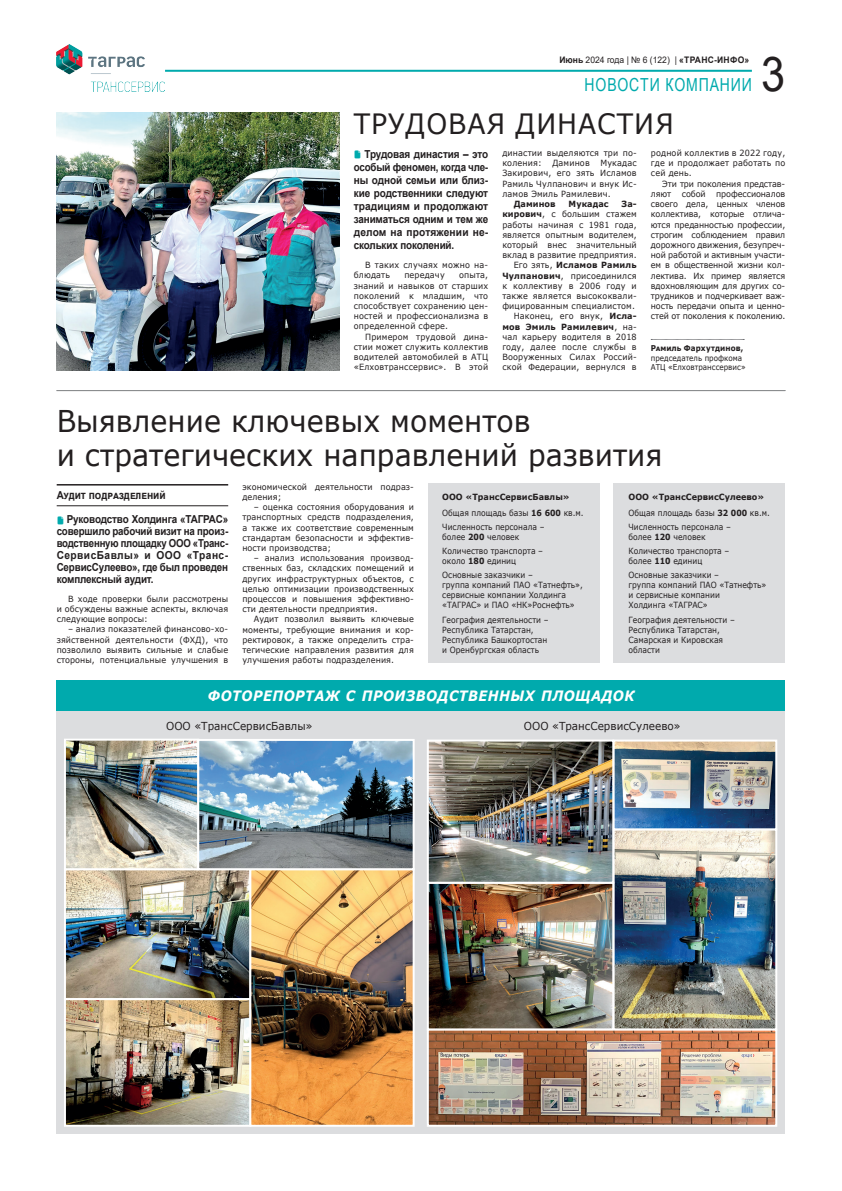
<style>
.page{position:relative;width:842px;height:1191px;background:#fff}
.page>*{position:absolute;margin:0;border:0;box-sizing:border-box;transform-origin:0 0}
.t1{font:48px "Arial";color:#231f20;scale:.9 1}
.t2{font:30px/34px "Verdana";color:#231f20;scale:.95 1}
.t3{font:28px "Verdana";letter-spacing:.035em;color:#231f20;scale:.95 1}
.t4{font:18px "Arial Narrow";letter-spacing:.05em;color:#00aaad;scale:.95 1}
.t5{font:italic 700 14.3px "Verdana";letter-spacing:.035em;color:#fff;scale:.91 1}
.t6{font:700 11px/13px "Arial";letter-spacing:-.015em;color:#231f20;text-align:justify;scale:.9 1}
.t7{font:700 11px/12px "Arial";letter-spacing:-.015em;color:#231f20;text-align:justify;scale:.89 1}
.t8{font:11px "Verdana";color:#231f20;scale:.95 1}
.t9{font:9px "Arial";color:#231f20;scale:.95 1}
.t10{font:8.5px/10.2px "Verdana";letter-spacing:.01em;color:#231f20;text-align:justify;scale:.95 1}
.t11{font:8.5px/10px "Verdana";letter-spacing:.01em;color:#231f20;scale:.9 1}
.t12{font:700 8.5px/15.7px "Verdana";color:#231f20;scale:.95 1}
.t13{font:8px/9.6px "Verdana";color:#231f20;scale:.9 1}
.t14{font:700 8px "Verdana";letter-spacing:.015em;color:#231f20;scale:.9 1}
.s1{font-weight:700}
.s2{font-weight:400}
</style>
<div class="page">
<hr style="left:165px;top:70px;width:587px;height:2px;background:#00aaad">
<img style="left:57px;top:45px;width:107px;height:46px">
<hr style="left:57px;top:390px;width:728px;height:1px;background:#7c7e81">
<svg style="left:651px;top:339px;width:93px;height:1px"></svg>
<img style="left:57px;top:113px;width:283px;height:257px">
<div style="left:614px;top:483px;width:171px;height:180px;background:#dcdddf"></div>
<hr style="left:57px;top:484px;width:171px;height:1px;background:#231f20">
<hr style="left:57px;top:505px;width:171px;height:1px;background:#231f20">
<div style="left:428px;top:483px;width:172px;height:180px;background:#dcdddf"></div>
<div style="left:56px;top:680px;width:729px;height:454px;background:#dcdddf"></div>
<img style="left:67px;top:741px;width:345px;height:382px">
<div style="left:64px;top:868px;width:187px;height:132px;border:2px solid #fff"></div>
<div style="left:64px;top:998px;width:187px;height:128px;border:2px solid #fff"></div>
<div style="left:249px;top:868px;width:166px;height:258px;border:2px solid #fff"></div>
<div style="left:64px;top:738px;width:135px;height:132px;border:2px solid #fff"></div>
<div style="left:197px;top:739px;width:218px;height:131px;border:2px solid #fff"></div>
<img style="left:430px;top:742px;width:344px;height:381px">
<div style="left:612px;top:828px;width:165px;height:202px;border:2px solid #fff"></div>
<div style="left:427px;top:881px;width:187px;height:149px;border:2px solid #fff"></div>
<img style="left:615px;top:742px;width:159px;height:85px">
<div style="left:612px;top:739px;width:165px;height:91px;border:2px solid #fff"></div>
<div style="left:427px;top:739px;width:187px;height:144px;border:2px solid #fff"></div>
<div style="left:427px;top:1028px;width:350px;height:98px;border:2px solid #fff"></div>
<div style="left:56px;top:680px;width:729px;height:30px;background:#00aaad"></div>
<p class="t9" style="left:559px;top:53px;width:201px"><span class="s1">Июнь</span> 2024 года | № 6 (122) | <span class="s1">«ТРАНС-ИНФО»</span></p>
<h3 class="t4" style="left:585px;top:72px;width:178px">НОВОСТИ КОМПАНИИ</h3>
<h1 class="t1" style="left:761px;top:41px;width:28px">3</h1>
<h3 class="t3" style="left:354px;top:105px;width:338px">ТРУДОВАЯ ДИНАСТИЯ</h3>
<p class="t10" style="left:651px;top:148px;width:143px">родной коллектив в 2022 году, где и продолжает работать по сей день.</p>
<p class="t10" style="left:651px;top:178px;width:143px;text-indent:11px">Эти три поколения представ&shy;ляют собой профессионалов своего дела, ценных членов коллектива, которые отлича&shy;ются преданностью профессии, строгим соблюдением правил дорожного движения, безупреч&shy;ной работой и активным участи&shy;ем в общественной жизни кол&shy;лектива. Их пример является вдохновляющим для других со&shy;трудников и подчеркивает важ&shy;ность передачи опыта и ценно&shy;стей от поколения к поколению.</p>
<p class="t14" style="left:651px;top:342px;width:104px">Рамиль Фархутдинов,</p>
<p class="t13" style="left:651px;top:353px;width:107px">председатель профкома<br>АТЦ «Елховтранссервис»</p>
<h2 class="t2" style="left:57px;top:403px;width:639px">Выявление ключевых моментов<br>и стратегических направлений развития</h2>
<p class="t6" style="left:67px;top:483px;width:181px;line-height:23.8px;text-indent:-10px">Аудит подразделений<br>Руководство Холдинга «ТАГРАС»</p>
<p class="t7" style="left:57px;top:525px;width:194px">совершило рабочий визит на произ&shy;водственную площадку ООО «Транс-СервисБавлы» и ООО «Транс-СервисСулеево», где был проведен комплексный аудит.</p>
<p class="t10" style="left:57px;top:593px;width:182px;text-indent:11px">В ходе проверки были рассмотрены и обсуждены важные аспекты, включая следующие вопросы:</p>
<p class="t10" style="left:57px;top:624px;width:182px;text-indent:11px">– анализ показателей финансово-хо&shy;зяйственной деятельности (ФХД), что позволило выявить сильные и слабые стороны, потенциальные улучшения в</p>
<p class="t6" style="left:354px;top:147px;width:151px;text-indent:11px">Трудовая династия – это особый феномен, когда чле&shy;ны одной семьи или близ&shy;кие родственники следуют традициям и продолжают заниматься одним и тем же делом на протяжении не&shy;скольких поколений.</p>
<p class="t10" style="left:354px;top:260px;width:143px;text-indent:11px">В таких случаях можно на&shy;блюдать</p>
<p class="t10" style="left:502px;top:148px;width:143px">династии выделяются три по&shy;коления: Даминов Мукадас Закирович, его зять Исламов Рамиль Чулпанович и внук Ис&shy;ламов Эмиль Рамилевич.</p>
<p class="t12" style="left:514px;top:196px;width:46px">Даминов</p>
<p class="t12" style="left:569px;top:196px;width:44px">Мукадас</p>
<p class="t10" style="left:502px;top:199px;width:143px;text-align:right"><span class="s1">За-<br>кирович</span>, с большим стажем работы начиная с 1981 года, является опытным водителем, который внес значительный вклад в развитие предприятия.<br>Его зять, <span class="s1">Исламов Рамиль<br>Чулпанович</span>, присоединился к коллективу в 2006 году и также является высококвали&shy;фицированным специалистом.<br>Наконец, его внук, <span class="s1">Исла&shy;мов Эмиль Рамилевич</span>, на&shy;чал карьеру водителя в 2018 году, далее после службы в<br>Вооруженных Силах Россий&shy;ской Федерации, вернулся в</p>
<p class="t10" style="left:354px;top:270px;width:143px;text-indent:105px">опыта, знаний и навыков от старших поколений к младшим, что способствует сохранению цен&shy;ностей и профессионализма в определенной сфере.</p>
<p class="t10" style="left:354px;top:331px;width:143px;text-indent:11px">Примером трудовой дина&shy;стии может служить коллектив водителей автомобилей в АТЦ «Елховтранссервис». В этой</p>
<p class="t10" style="left:404px;top:270px;width:44px">передачу</p>
<p class="t10" style="left:242px;top:481px;width:182px">экономической деятельности подраз&shy;деления;</p>
<p class="t10" style="left:242px;top:502px;width:182px;text-indent:11px">– оценка состояния оборудования и транспортных средств подразделения, а также их соответствие современным стандартам безопасности и эффектив&shy;ности производства;</p>
<p class="t10" style="left:242px;top:553px;width:182px;text-indent:11px">– анализ использования производ&shy;ственных баз, складских помещений и других инфраструктурных объектов, с целью оптимизации производственных процессов и повышения эффективно&shy;сти деятельности предприятия.</p>
<p class="t10" style="left:242px;top:614px;width:182px;text-indent:11px">Аудит позволил выявить ключевые моменты, требующие внимания и кор&shy;ректировок, а также определить стра&shy;тегические направления развития для улучшения работы подразделения.</p>
<p class="t12" style="left:442px;top:489px;width:150px">ООО «ТрансСервисБавлы»<br><span class="s2">Общая площадь базы</span> 16 600 <span class="s2">кв.м.</span></p>
<p class="t11" style="left:442px;top:521px;width:115px">Численность персонала – более <span class="s1">200</span> человек</p>
<p class="t11" style="left:442px;top:546px;width:114px">Количество транспорта – около <span class="s1">180</span> единиц</p>
<p class="t11" style="left:442px;top:570px;width:158px">Основные заказчики –<br>группа компаний ПАО «Татнефть», сервисные компании Холдинга «ТАГРАС» и ПАО «НК»Роснефть»</p>
<p class="t11" style="left:442px;top:614px;width:120px">География деятельности –<br>Республика Татарстан,<br>Республика Башкортостан и Оренбургская область</p>
<p class="t12" style="left:628px;top:489px;width:150px">ООО «ТрансСервисСулеево»<br><span class="s2">Общая площадь базы</span> 32 000 <span class="s2">кв.м.</span></p>
<p class="t11" style="left:628px;top:521px;width:115px">Численность персонала – более <span class="s1">120</span> человек</p>
<p class="t11" style="left:628px;top:546px;width:114px">Количество транспорта – более <span class="s1">110</span> единиц</p>
<p class="t11" style="left:628px;top:570px;width:155px">Основные заказчики –<br>группа компаний ПАО «Татнефть» и сервисные компании<br>Холдинга «ТАГРАС»</p>
<p class="t11" style="left:628px;top:614px;width:120px">География деятельности –<br>Республика Татарстан,<br>Самарская и Кировская области</p>
<h3 class="t5" style="left:208px;top:685px;width:470px">ФОТОРЕПОРТАЖ С ПРОИЗВОДСТВЕННЫХ ПЛОЩАДОК</h3>
<p class="t8" style="left:166px;top:718px;width:155px">ООО «ТрансСервисБавлы»</p>
<p class="t8" style="left:524px;top:718px;width:167px">ООО «ТрансСервисСулеево»</p>
</div>
